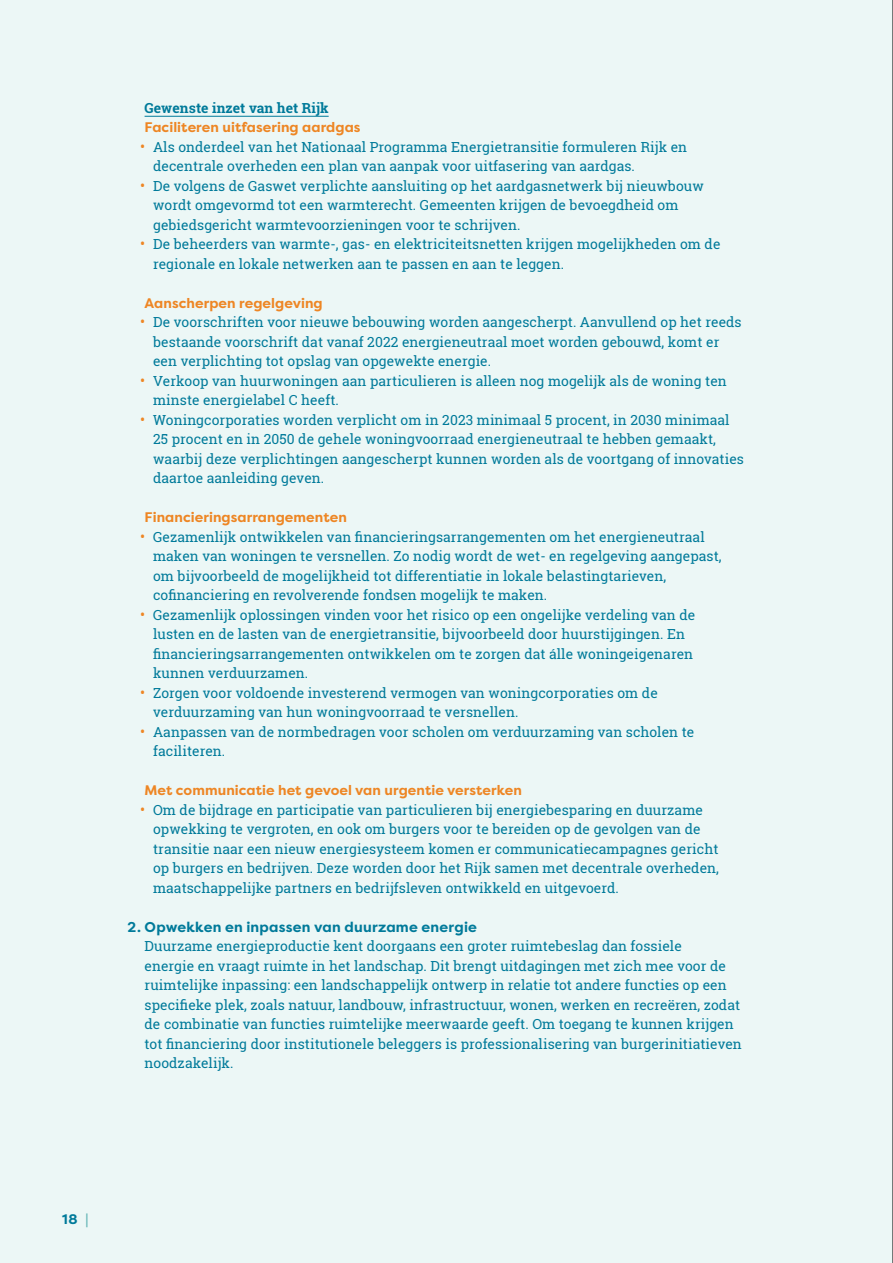
<style>
.page{position:relative;width:893px;height:1263px;background:#ecf7f6}
.page>*{position:absolute;margin:0;border:0;box-sizing:border-box;transform-origin:0 0}
.t1{font:700 14.25px "Filson Pro";letter-spacing:.015em;color:#007a9a}
.t2{font:13.8px/19.5px "Roboto Slab";letter-spacing:.005em;color:#007a9a}
.t3{font:700 13.8px "Filson Pro";letter-spacing:.005em;color:#ee8624}
.t4{font:700 13.8px "Roboto Slab";letter-spacing:.005em;color:#007a9a}
.t5{font:700 13.8px "Filson Pro";color:#007a9a}
.s1{font-size:15px;color:#ee8624}
.s2{color:#64b5b6}
</style>
<div class="page">
<hr style="left:892px;top:0;width:1px;height:1263px;background:#000">
<hr style="left:145px;top:116px;width:184px;height:1px;background:#007a9a">
<p class="t4" style="left:145px;top:98px;width:186px">Gewenste inzet van het Rijk</p>
<p class="t3" style="left:145px;top:118px;width:218px">Faciliteren uitfasering aardgas</p>
<p class="t2" style="left:153px;top:137px;width:536px;text-indent:-13px"><span class="s1">•</span> Als onderdeel van het Nationaal Programma Energietransitie formuleren Rijk en decentrale overheden een plan van aanpak voor uitfasering van aardgas.</p>
<p class="t2" style="left:153px;top:176px;width:552px;text-indent:-13px"><span class="s1">•</span> De volgens de Gaswet verplichte aansluiting op het aardgasnetwerk bij nieuwbouw wordt omgevormd tot een warmterecht. Gemeenten krijgen de bevoegdheid om gebiedsgericht warmtevoorzieningen voor te schrijven.</p>
<p class="t2" style="left:153px;top:234px;width:569px;text-indent:-13px"><span class="s1">•</span> De beheerders van warmte-, gas- en elektriciteitsnetten krijgen mogelijkheden om de regionale en lokale netwerken aan te passen en aan te leggen.</p>
<p class="t3" style="left:145px;top:294px;width:180px">Aanscherpen regelgeving</p>
<p class="t2" style="left:153px;top:312px;width:590px;text-indent:-13px"><span class="s1">•</span> De voorschriften voor nieuwe bebouwing worden aangescherpt. Aanvullend op het reeds bestaande voorschrift dat vanaf 2022 energieneutraal moet worden gebouwd, komt er een verplichting tot opslag van opgewekte energie.</p>
<p class="t2" style="left:153px;top:371px;width:575px;text-indent:-13px"><span class="s1">•</span> Verkoop van huurwoningen aan particulieren is alleen nog mogelijk als de woning ten minste energielabel C heeft.</p>
<p class="t2" style="left:153px;top:410px;width:592px;text-indent:-13px"><span class="s1">•</span> Woningcorporaties worden verplicht om in 2023 minimaal 5 procent, in 2030 minimaal 25 procent en in 2050 de gehele woningvoorraad energieneutraal te hebben gemaakt, waarbij deze verplichtingen aangescherpt kunnen worden als de voortgang of innovaties daartoe aanleiding geven.</p>
<p class="t3" style="left:145px;top:508px;width:204px">Financieringsarrangementen</p>
<p class="t2" style="left:153px;top:527px;width:570px;text-indent:-13px"><span class="s1">•</span> Gezamenlijk ontwikkelen van financieringsarrangementen om het energieneutraal maken van woningen te versnellen. Zo nodig wordt de wet- en regelgeving aangepast, om bijvoorbeeld de mogelijkheid tot differentiatie in lokale belastingtarieven, cofinanciering en revolverende fondsen mogelijk te maken.</p>
<p class="t2" style="left:153px;top:605px;width:544px;text-indent:-13px"><span class="s1">•</span> Gezamenlijk oplossingen vinden voor het risico op een ongelijke verdeling van de lusten en de lasten van de energietransitie, bijvoorbeeld door huurstijgingen. En financieringsarrangementen ontwikkelen om te zorgen dat álle woningeigenaren kunnen verduurzamen.</p>
<p class="t2" style="left:153px;top:683px;width:506px;text-indent:-13px"><span class="s1">•</span> Zorgen voor voldoende investerend vermogen van woningcorporaties om de verduurzaming van hun woningvoorraad te versnellen.</p>
<p class="t2" style="left:153px;top:722px;width:543px;text-indent:-13px"><span class="s1">•</span> Aanpassen van de normbedragen voor scholen om verduurzaming van scholen te faciliteren.</p>
<p class="t3" style="left:145px;top:781px;width:379px">Met communicatie het gevoel van urgentie versterken</p>
<p class="t2" style="left:153px;top:800px;width:567px;text-indent:-13px"><span class="s1">•</span> Om de bijdrage en participatie van particulieren bij energiebesparing en duurzame opwekking te vergroten, en ook om burgers voor te bereiden op de gevolgen van de transitie naar een nieuw energiesysteem komen er communicatiecampagnes gericht op burgers en bedrijven. Deze worden door het Rijk samen met decentrale overheden, maatschappelijke partners en bedrijfsleven ontwikkeld en uitgevoerd.</p>
<p class="t1" style="left:128px;top:918px;width:351px">2. Opwekken en inpassen van duurzame energie</p>
<p class="t2" style="left:145px;top:936px;width:599px">Duurzame energieproductie kent doorgaans een groter ruimtebeslag dan fossiele<br>energie en vraagt ruimte in het landschap. Dit brengt uitdagingen met zich mee voor de ruimtelijke inpassing: een landschappelijk ontwerp in relatie tot andere functies op een specifieke plek, zoals natuur, landbouw, infrastructuur, wonen, werken en recreëren, zodat de combinatie van functies ruimtelijke meerwaarde geeft. Om toegang te kunnen krijgen tot financiering door institutionele beleggers is professionalisering van burgerinitiatieven noodzakelijk.</p>
<p class="t5" style="left:62px;top:1210px;width:28px">18 <span class="s2">|</span></p>
</div>
